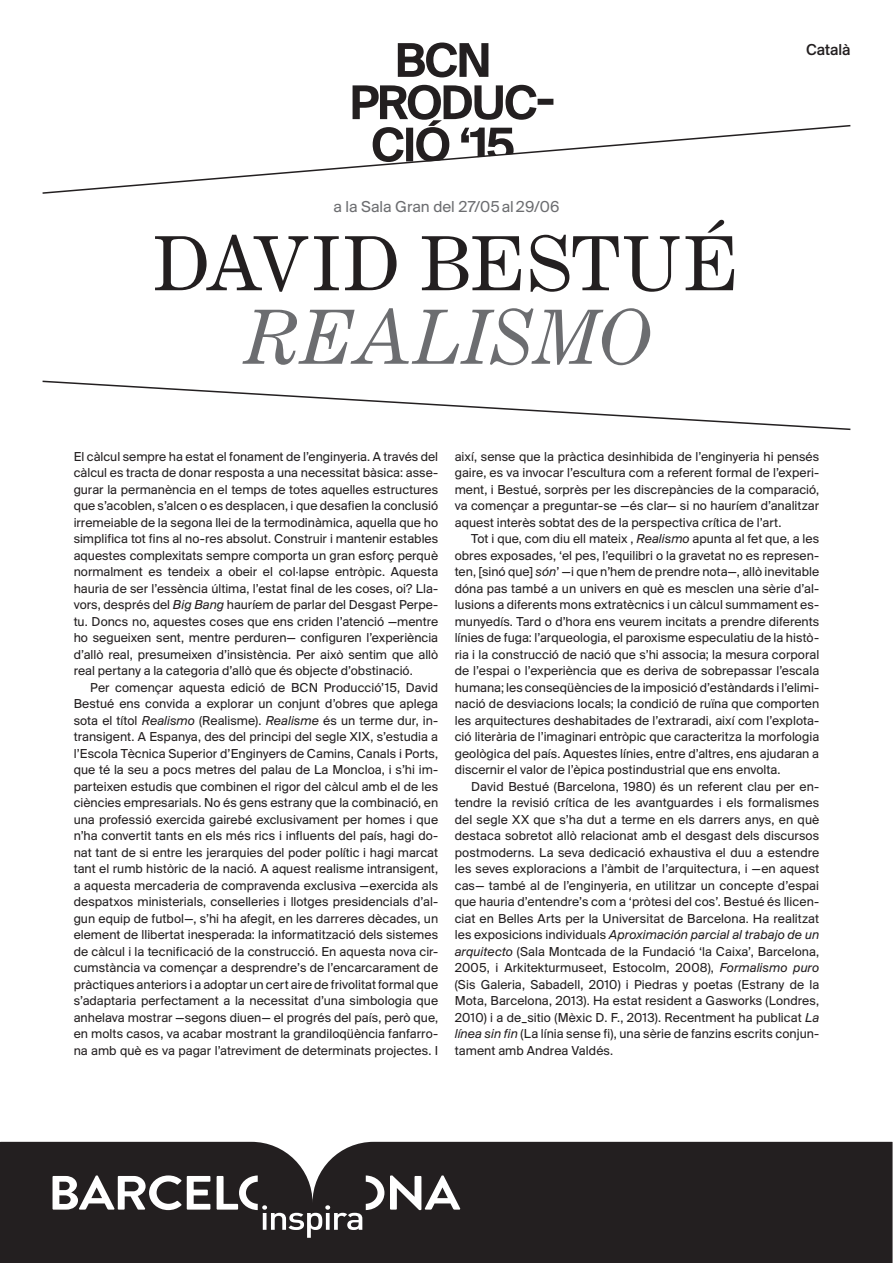
<style>
.page{position:relative;width:893px;height:1263px;background:#fff}
.page>*{position:absolute;margin:0;border:0;box-sizing:border-box;transform-origin:0 0}
.t1{font:75px/73.5px "Century Expanded LT Std";letter-spacing:-.015em;color:#231f20;text-align:center}
.t2{font:16.5px "Suisse BP Intl";color:#6c6d70}
.t3{font:500 16.5px "Suisse BP Intl";color:#231f20}
.Estilo_de_párrafo_1{font:13.5px/16.5px "Suisse BP Intl";letter-spacing:.005em;color:#231f20;text-align:justify}
.s1{font-style:italic;color:#6c6d70}
.s2{font-style:italic}
</style>
<div class="page">
<div style="left:0;top:1142px;width:892px;height:121px;background:#231f20"></div>
<svg style="left:53px;top:1175px;width:407px;height:63px"></svg>
<svg style="left:353px;top:43px;width:200px;height:81px"></svg>
<svg style="left:42px;top:124px;width:809px;height:70px"></svg>
<svg style="left:42px;top:380px;width:809px;height:51px"></svg>
<p class="t2" style="left:333px;top:197px;width:228px">a la Sala Gran del 27/05al29/06</p>
<p class="t1" style="left:152px;top:227px;width:590px">DAVID BESTUÉ<br><span class="s1">REALISMO</span></p>
<p class="t3" style="left:806px;top:40px;width:46px">Català</p>
<p class="Estilo_de_párrafo_1" style="left:74px;top:448px;width:366px">El càlcul sempre ha estat el fonament de l’enginyeria. A través del càlcul es tracta de donar resposta a una necessitat bàsica: asse&shy;gurar la permanència en el temps de totes aquelles estructures que s’acoblen, s’alcen o es desplacen, i que desafien la conclusió irremeiable de la segona llei de la termodinàmica, aquella que ho simplifica tot fins al no-res absolut. Construir i mantenir estables aquestes complexitats sempre comporta un gran esforç perquè normalment es tendeix a obeir el col·lapse entròpic. Aquesta hauria de ser l’essència última, l’estat final de les coses, oi? Lla&shy;vors, després del <span class="s2">Big Bang</span> hauríem de parlar del Desgast Perpe&shy;tu. Doncs no, aquestes coses que ens criden l’atenció —mentre ho segueixen sent, mentre perduren— configuren l’experiència d’allò real, presumeixen d’insistència. Per això sentim que allò real pertany a la categoria d’allò que és objecte d’obstinació.</p>
<p class="Estilo_de_párrafo_1" style="left:74px;top:679px;width:366px;text-indent:16px">Per començar aquesta edició de BCN Producció’15, David Bestué ens convida a explorar un conjunt d’obres que aplega sota el títol <span class="s2">Realismo</span> (Realisme). <span class="s2">Realisme</span> és un terme dur, in&shy;transigent. A Espanya, des del principi del segle XIX, s’estudia a l’Escola Tècnica Superior d’Enginyers de Camins, Canals i Ports, que té la seu a pocs metres del palau de La Moncloa, i s’hi im&shy;parteixen estudis que combinen el rigor del càlcul amb el de les ciències empresarials. No és gens estrany que la combinació, en una professió exercida gairebé exclusivament per homes i que n’ha convertit tants en els més rics i influents del país, hagi do&shy;nat tant de si entre les jerarquies del poder polític i hagi marcat tant el rumb històric de la nació. A aquest realisme intransigent, a aquesta mercaderia de compravenda exclusiva —exercida als despatxos ministerials, conselleries i llotges presidencials d’al&shy;gun equip de futbol—, s’hi ha afegit, en les darreres dècades, un element de llibertat inesperada: la informatització dels sistemes de càlcul i la tecnificació de la construcció. En aquesta nova cir&shy;cumstància va començar a desprendre’s de l’encarcarament de pràctiques anteriors i a adoptar un cert aire de frivolitat formal que s’adaptaria perfectament a la necessitat d’una simbologia que anhelava mostrar —segons diuen— el progrés del país, però que, en molts casos, va acabar mostrant la grandiloqüència fanfarro&shy;na amb què es va pagar l’atreviment de determinats projectes. I</p>
<p class="Estilo_de_párrafo_1" style="left:455px;top:448px;width:366px">així, sense que la pràctica desinhibida de l’enginyeria hi pensés gaire, es va invocar l’escultura com a referent formal de l’experi&shy;ment, i Bestué, sorprès per les discrepàncies de la comparació, va començar a preguntar-se —és clar— si no hauríem d’analitzar aquest interès sobtat des de la perspectiva crítica de l’art.</p>
<p class="Estilo_de_párrafo_1" style="left:455px;top:530px;width:366px;text-align:left;text-indent:16px">Tot i que, com diu ell mateix , <span class="s2">Realismo</span> apunta al fet que, a les obres exposades, ‘el pes, l’equilibri o la gravetat no es represen&shy;ten, [sinó que] <span class="s2">són</span>’ —i que n’hem de prendre nota—, allò inevitable dóna pas també a un univers en què es mesclen una sèrie d’al· lusions a diferents mons extratècnics i un càlcul summament es&shy;munyedís. Tard o d’hora ens veurem incitats a prendre diferents línies de fuga: l’arqueologia, el paroxisme especulatiu de la histò&shy;ria i la construcció de nació que s’hi associa; la mesura corporal de l’espai o l’experiència que es deriva de sobrepassar l’escala humana; les conseqüències de la imposició d’estàndards i l’elimi&shy;nació de desviacions locals; la condició de ruïna que comporten les arquitectures deshabitades de l’extraradi, així com l’explota&shy;ció literària de l’imaginari entròpic que caracteritza la morfologia geològica del país. Aquestes línies, entre d’altres, ens ajudaran a discernir el valor de l’èpica postindustrial que ens envolta.</p>
<p class="Estilo_de_párrafo_1" style="left:455px;top:778px;width:366px;text-indent:16px">David Bestué (Barcelona, 1980) és un referent clau per en&shy;tendre la revisió crítica de les avantguardes i els formalismes del segle XX que s’ha dut a terme en els darrers anys, en què destaca sobretot allò relacionat amb el desgast dels discursos postmoderns. La seva dedicació exhaustiva el duu a estendre les seves exploracions a l’àmbit de l’arquitectura, i —en aquest cas— també al de l’enginyeria, en utilitzar un concepte d’espai que hauria d’entendre’s com a ‘pròtesi del cos’. Bestué és llicen&shy;ciat en Belles Arts per la Universitat de Barcelona. Ha realitzat les exposicions individuals <span class="s2">Aproximación parcial al trabajo de un arquitecto</span> (Sala Montcada de la Fundació ‘la Caixa’, Barcelona, 2005, i Arkitekturmuseet, Estocolm, 2008), <span class="s2">Formalismo puro </span>(Sis Galeria, Sabadell, 2010) i Piedras y poetas (Estrany de la Mota, Barcelona, 2013). Ha estat resident a Gasworks (Londres, 2010) i a de_sitio (Mèxic D. F., 2013). Recentment ha publicat <span class="s2">La línea sin fin</span> (La línia sense fi), una sèrie de fanzins escrits conjun&shy;tament amb Andrea Valdés.</p>
</div>
